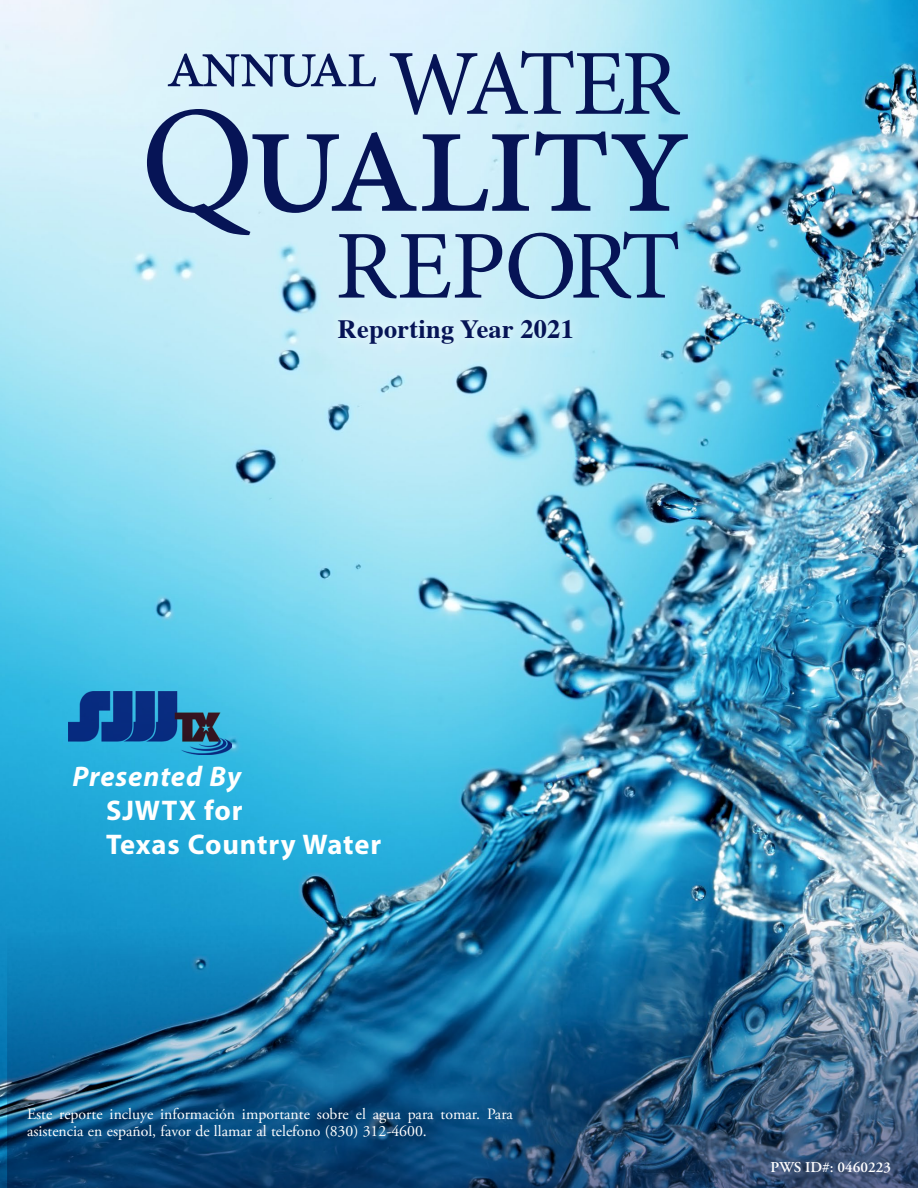
<style>
.page{position:relative;width:918px;height:1188px;background:#fff}
.page>*{position:absolute;margin:0;border:0;box-sizing:border-box;transform-origin:0 0}
.Utility_Name{font:700 28.5px "Myriad Pro";letter-spacing:.03em;color:#fff}
.Presented_By{font:italic 700 28.5px "Myriad Pro";letter-spacing:.03em;color:#fff}
.t1{font:700 26.4px "Times";letter-spacing:.01em;color:#061456}
.First_Paragraph{font:15.75px/17.2px "Adobe Garamond Pro";color:#fff}
.PWS_ID{font:600 15px "Adobe Garamond Pro";color:#fff}
</style>
<div class="page">
<img style="left:0;top:0;width:918px;height:1188px">
<img style="left:8px;top:900px;width:910px;height:288px">
<svg style="left:339px;top:235px;width:339px;height:64px;background:#85a8c5"></svg>
<svg style="left:147px;top:109px;width:541px;height:126px;background:#9ebfd6"></svg>
<svg style="left:390px;top:51px;width:290px;height:64px;background:#90afca"></svg>
<svg style="left:168px;top:53px;width:208px;height:34px;background:#99aec9"></svg>
<div style="left:328px;top:309px;width:254px;height:47px;background:#fff;opacity:.75"></div>
<img style="left:68px;top:691px;width:164px;height:63px">
<h2 class="t1" style="left:338px;top:312px;width:237px">Reporting Year 2021</h2>
<p class="Presented_By" style="left:72px;top:758px;width:170px">Presented By</p>
<p class="Utility_Name" style="left:106px;top:792px;width:138px">SJWTX for</p>
<p class="Utility_Name" style="left:106px;top:826px;width:277px">Texas Country Water</p>
<p class="First_Paragraph" style="left:27px;top:1106px;width:487px">Este reporte incluye información importante sobre el agua para tomar. Para asistencia en español, favor de llamar al telefono (830) 312-4600.</p>
<p class="PWS_ID" style="left:771px;top:1158px;width:122px">PWS ID#: 0460223</p>
</div>
